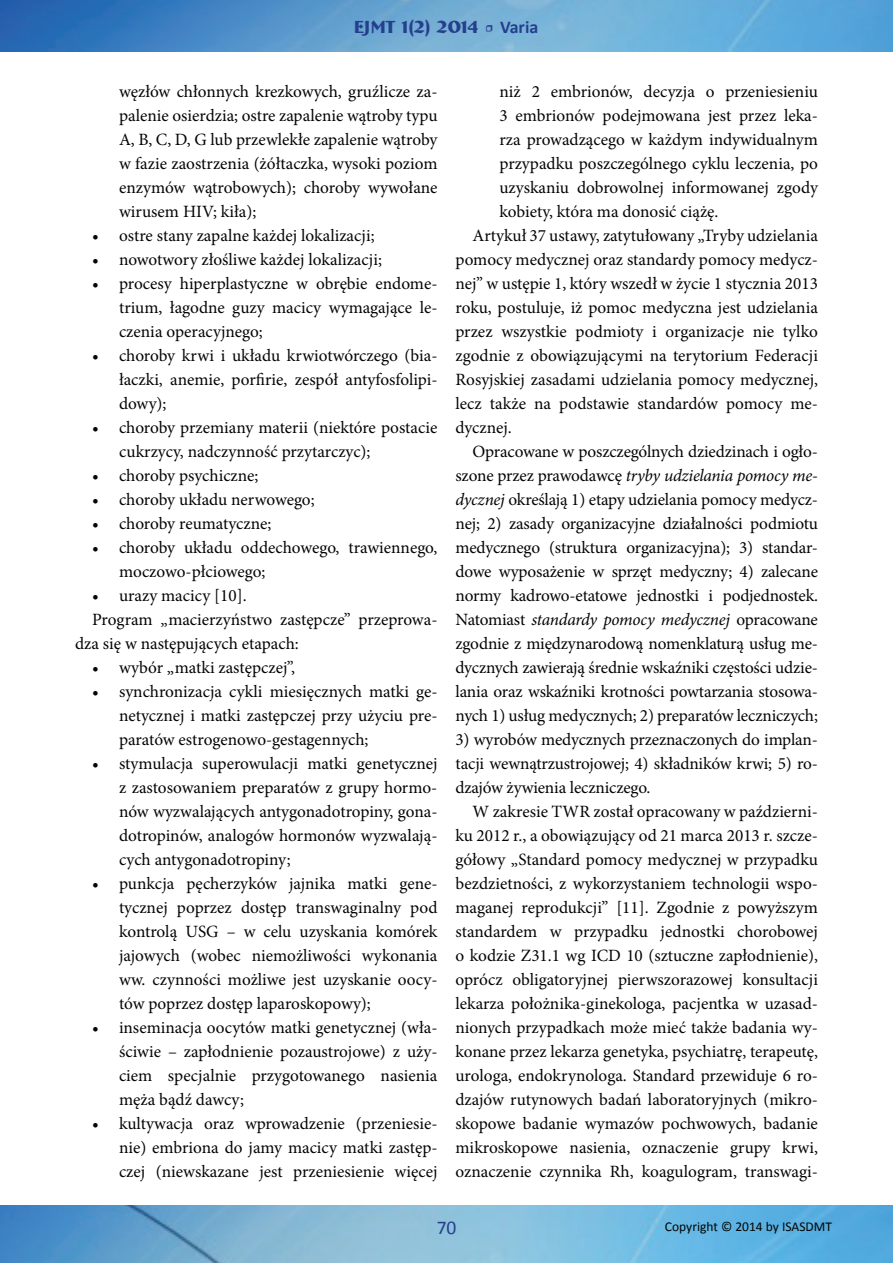
<style>
.page{position:relative;width:893px;height:1263px;background:#fff}
.page>*{position:absolute;margin:0;border:0;box-sizing:border-box;transform-origin:0 0}
.t1{font:19.5px "Calibri";color:#253f8e}
.t2{font:700 18px "Bremen BT";color:#253f8e}
.t3{font:17.25px/24px "Minion Pro";letter-spacing:-.005em;color:#040503;text-align:justify}
.t4{font:italic 17.25px "Minion Pro";letter-spacing:-.015em;color:#040503}
.t5{font:13.5px "Calibri";color:#040503}
.s1{font-family:"Minion Pro";font-weight:400}
.s2{font-family:"Calibri"}
.s3{font-style:normal}
.s4{font-style:italic}
</style>
<div class="page">
<img style="left:0;top:0;width:893px;height:52px">
<img style="left:0;top:1205px;width:893px;height:58px">
<p class="t2" style="left:354px;top:16px;width:186px">EJMT 1(2) 2014 <span class="s1">•</span> <span class="s2">Varia</span></p>
<p class="t3" style="left:119px;top:80px;width:320px">węzłów chłonnych krezkowych, gruźlicze za&shy;palenie osierdzia; ostre zapalenie wątroby typu A, B, C, D, G lub przewlekłe zapalenie wątroby w fazie zaostrzenia (żółtaczka, wysoki poziom enzymów wątrobowych); choroby wywołane wirusem HIV; kiła);</p>
<p class="t3" style="left:92px;top:224px;width:284px">• ostre stany zapalne każdej lokalizacji;</p>
<p class="t3" style="left:92px;top:248px;width:291px">• nowotwory złośliwe każdej lokalizacji;</p>
<p class="t3" style="left:119px;top:272px;width:320px;text-indent:-27px">• procesy hiperplastyczne w obrębie endome&shy;trium, łagodne guzy macicy wymagające le&shy;czenia operacyjnego;</p>
<p class="t3" style="left:119px;top:344px;width:320px;text-indent:-27px">• choroby krwi i układu krwiotwórczego (bia&shy;łaczki, anemie, porfirie, zespół antyfosfolipi&shy;dowy);</p>
<p class="t3" style="left:119px;top:416px;width:320px;text-indent:-27px">• choroby przemiany materii (niektóre postacie cukrzycy, nadczynność przytarczyc);</p>
<p class="t3" style="left:92px;top:464px;width:168px">• choroby psychiczne;</p>
<p class="t3" style="left:92px;top:488px;width:224px">• choroby układu nerwowego;</p>
<p class="t3" style="left:92px;top:512px;width:181px">• choroby reumatyczne;</p>
<p class="t3" style="left:119px;top:536px;width:320px;text-indent:-27px">• choroby układu oddechowego, trawiennego, moczowo-płciowego;</p>
<p class="t3" style="left:92px;top:584px;width:156px">• urazy macicy [10].</p>
<p class="t3" style="left:92px;top:608px;width:347px">Program „macierzyństwo zastępcze” przeprowa-</p>
<p class="t3" style="left:75px;top:632px;width:225px">dza się w następujących etapach:</p>
<p class="t3" style="left:92px;top:656px;width:204px">• wybór „matki zastępczej”,</p>
<p class="t3" style="left:119px;top:680px;width:320px;text-indent:-27px">• synchronizacja cykli miesięcznych matki ge&shy;netycznej i matki zastępczej przy użyciu pre&shy;paratów estrogenowo-gestagennych;</p>
<p class="t3" style="left:119px;top:752px;width:320px;text-indent:-27px">• stymulacja superowulacji matki genetycznej z zastosowaniem preparatów z grupy hormo&shy;nów wyzwalających antygonadotropiny, gona&shy;dotropinów, analogów hormonów wyzwalają&shy;cych antygonadotropiny;</p>
<p class="t3" style="left:119px;top:872px;width:320px;text-indent:-27px">• punkcja pęcherzyków jajnika matki gene&shy;tycznej poprzez dostęp transwaginalny pod kontrolą USG – w celu uzyskania komórek jajowych (wobec niemożliwości wykonania ww. czynności możliwe jest uzyskanie oocy&shy;tów poprzez dostęp laparoskopowy);</p>
<p class="t3" style="left:119px;top:1015px;width:320px;text-indent:-27px">• inseminacja oocytów matki genetycznej (wła&shy;ściwie – zapłodnienie pozaustrojowe) z uży&shy;ciem specjalnie przygotowanego nasienia męża bądź dawcy;</p>
<p class="t3" style="left:119px;top:1111px;width:320px;text-indent:-27px">• kultywacja oraz wprowadzenie (przeniesie&shy;nie) embriona do jamy macicy matki zastęp&shy;czej (niewskazane jest przeniesienie więcej</p>
<p class="t3" style="left:499px;top:79px;width:320px">niż 2 embrionów, decyzja o przeniesieniu</p>
<p class="t3" style="left:499px;top:103px;width:320px">3 embrionów podejmowana jest przez leka-</p>
<p class="t3" style="left:499px;top:127px;width:320px">rza prowadzącego w każdym indywidualnym</p>
<p class="t3" style="left:499px;top:151px;width:320px">przypadku poszczególnego cyklu leczenia, po</p>
<p class="t3" style="left:499px;top:175px;width:320px">uzyskaniu dobrowolnej informowanej zgody</p>
<p class="t3" style="left:499px;top:199px;width:220px">kobiety, która ma donosić ciążę.</p>
<p class="t3" style="left:472px;top:223px;width:347px">Artykuł 37 ustawy, zatytułowany „Tryby udzielania</p>
<p class="t3" style="left:455px;top:247px;width:364px">pomocy medycznej oraz standardy pomocy medycz-</p>
<p class="t3" style="left:455px;top:271px;width:364px">nej” w ustępie 1, który wszedł w życie 1 stycznia 2013</p>
<p class="t3" style="left:455px;top:295px;width:364px">roku, postuluje, iż pomoc medyczna jest udzielania</p>
<p class="t3" style="left:455px;top:319px;width:364px">przez wszystkie podmioty i organizacje nie tylko</p>
<p class="t3" style="left:455px;top:343px;width:364px">zgodnie z obowiązującymi na terytorium Federacji</p>
<p class="t3" style="left:455px;top:367px;width:364px">Rosyjskiej zasadami udzielania pomocy medycznej,</p>
<p class="t3" style="left:455px;top:391px;width:364px">lecz także na podstawie standardów pomocy me-</p>
<p class="t3" style="left:455px;top:415px;width:58px">dycznej.</p>
<p class="t3" style="left:472px;top:439px;width:347px">Opracowane w poszczególnych dziedzinach i ogło-</p>
<p class="t4" style="left:455px;top:464px;width:364px"><span class="s3">szone przez prawodawcę</span> tryby udzielania pomocy me-</p>
<p class="t3" style="left:455px;top:487px;width:364px"><span class="s4">dycznej</span> określają 1) etapy udzielania pomocy medycz-</p>
<p class="t3" style="left:455px;top:511px;width:364px">nej; 2) zasady organizacyjne działalności podmiotu</p>
<p class="t3" style="left:455px;top:535px;width:364px">medycznego (struktura organizacyjna); 3) standar-</p>
<p class="t3" style="left:455px;top:559px;width:364px">dowe wyposażenie w sprzęt medyczny; 4) zalecane</p>
<p class="t3" style="left:455px;top:583px;width:364px">normy kadrowo-etatowe jednostki i podjednostek.</p>
<p class="t4" style="left:455px;top:607px;width:364px"><span class="s3">Natomiast</span> standardy pomocy medycznej <span class="s3">opracowane</span></p>
<p class="t3" style="left:455px;top:631px;width:364px">zgodnie z międzynarodową nomenklaturą usług me-</p>
<p class="t3" style="left:455px;top:655px;width:364px">dycznych zawierają średnie wskaźniki częstości udzie-</p>
<p class="t3" style="left:455px;top:679px;width:364px">lania oraz wskaźniki krotności powtarzania stosowa-</p>
<p class="t3" style="left:455px;top:703px;width:364px">nych 1) usług medycznych; 2) preparatów leczniczych;</p>
<p class="t3" style="left:455px;top:727px;width:364px">3) wyrobów medycznych przeznaczonych do implan&shy;tacji wewnątrzustrojowej; 4) składników krwi; 5) ro&shy;dzajów żywienia leczniczego.</p>
<p class="t3" style="left:455px;top:799px;width:364px;text-indent:17px">W zakresie TWR został opracowany w październi&shy;ku 2012 r., a obowiązujący od 21 marca 2013 r. szcze&shy;gółowy „Standard pomocy medycznej w przypadku bezdzietności, z wykorzystaniem technologii wspo&shy;maganej reprodukcji” [11]. Zgodnie z powyższym standardem w przypadku jednostki chorobowej o kodzie Z31.1 wg ICD 10 (sztuczne zapłodnienie), oprócz obligatoryjnej pierwszorazowej konsultacji lekarza położnika-ginekologa, pacjentka w uzasad&shy;nionych przypadkach może mieć także badania wy&shy;konane przez lekarza genetyka, psychiatrę, terapeutę, urologa, endokrynologa. Standard przewiduje 6 ro&shy;dzajów rutynowych badań laboratoryjnych (mikro&shy;skopowe badanie wymazów pochwowych, badanie mikroskopowe nasienia, oznaczenie grupy krwi, oznaczenie czynnika Rh, koagulogram, transwagi-</p>
<p class="t1" style="left:437px;top:1215px;width:21px">70</p>
<p class="t5" style="left:665px;top:1218px;width:169px">Copyright © 2014 by ISASDMT</p>
</div>
